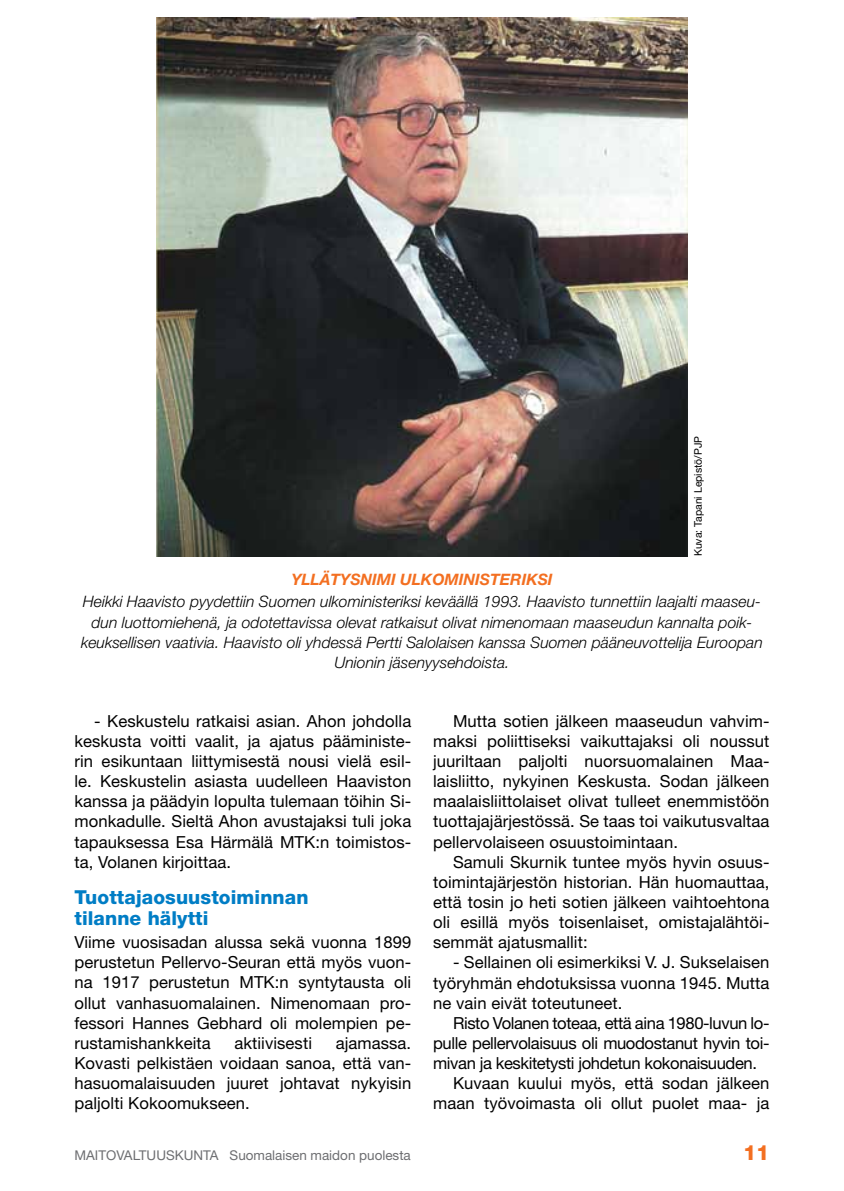
<style>
.page{position:relative;width:844px;height:1191px;background:#fff}
.page>*{position:absolute;margin:0;border:0;box-sizing:border-box;transform-origin:0 0}
.t1{font:800 21px "Helvetica Neue";color:#f36f21}
.t2{font:800 19.25px/20.1px "Helvetica Neue";letter-spacing:.005em;color:#007dc5}
.t3{font:16.62px/20.1px "Helvetica Neue";letter-spacing:.005em;color:#000;text-align:justify}
.t4{font:16.62px "Helvetica Neue";letter-spacing:-.025em;color:#000}
.t5{font:italic 300 15.75px/20.1px "Helvetica Neue";color:#000;text-align:center}
.t6{font:italic 700 15.75px "Helvetica Neue";color:#f36f21}
.t7{font:13.47px "Helvetica Neue";color:#6d6e71}
.t8{font:10.5px "Helvetica Neue";color:#000}
</style>
<div class="page">
<img style="left:157px;top:18px;width:530px;height:539px">
<p class="t8" style="left:691px;top:556px;width:122px;rotate:-90deg">Kuva: Tapani Lepistö/PJP</p>
<p class="t6" style="left:291px;top:569px;width:262px">YLLÄTYSNIMI ULKOMINISTERIKSI</p>
<p class="t5" style="left:81px;top:591px;width:683px">Heikki Haavisto pyydettiin Suomen ulkoministeriksi keväällä 1993. Haavisto tunnettiin laajalti maaseu&shy;dun luottomiehenä, ja odotettavissa olevat ratkaisut olivat nimenomaan maaseudun kannalta poik&shy;keuksellisen vaativia. Haavisto oli yhdessä Pertti Salolaisen kanssa Suomen pääneuvottelija Euroopan Unionin jäsenyysehdoista.</p>
<p class="t3" style="left:74px;top:710px;width:338px;text-indent:20px">- Keskustelu ratkaisi asian. Ahon johdolla keskusta voitti vaalit, ja ajatus pääministe&shy;rin esikuntaan liittymisestä nousi vielä esil&shy;le. Keskustelin asiasta uudelleen Haaviston kanssa ja päädyin lopulta tulemaan töihin Si&shy;monkadulle. Sieltä Ahon avustajaksi tuli joka tapauksessa Esa Härmälä MTK:n toimistos&shy;ta, Volanen kirjoittaa.</p>
<p class="t2" style="left:74px;top:887px;width:235px">Tuottajaosuustoiminnan tilanne hälytti</p>
<p class="t3" style="left:74px;top:932px;width:338px">Viime vuosisadan alussa sekä vuonna 1899 perustetun Pellervo-Seuran että myös vuon&shy;na 1917 perustetun MTK:n syntytausta oli ollut vanhasuomalainen. Nimenomaan pro&shy;fessori Hannes Gebhard oli molempien pe&shy;rustamishankkeita</p>
<p class="t3" style="left:74px;top:1032px;width:338px;text-indent:261px">ajamassa.<br>Kovasti pelkistäen voidaan sanoa, että van&shy;hasuomalaisuuden juuret johtavat nykyisin paljolti Kokoomukseen.</p>
<p class="t3" style="left:234px;top:1032px;width:79px">aktiivisesti</p>
<p class="t3" style="left:433px;top:710px;width:338px;text-indent:20px">Mutta sotien jälkeen maaseudun vahvim&shy;maksi poliittiseksi vaikuttajaksi oli noussut juuriltaan paljolti nuorsuomalainen Maa&shy;laisliitto, nykyinen Keskusta. Sodan jälkeen maalaisliittolaiset olivat tulleet enemmistöön tuottajajärjestössä. Se taas toi vaikutusvaltaa pellervolaiseen osuustoimintaan.</p>
<p class="t3" style="left:433px;top:851px;width:338px;text-indent:20px">Samuli Skurnik tuntee myös hyvin osuus&shy;toimintajärjestön historian. Hän huomauttaa, että tosin jo heti sotien jälkeen vaihtoehtona oli esillä myös toisenlaiset, omistajalähtöi&shy;semmät ajatusmallit:</p>
<p class="t3" style="left:433px;top:952px;width:338px;text-indent:20px">- Sellainen oli esimerkiksi V. J. Sukselaisen työryhmän ehdotuksissa vuonna 1945. Mutta ne vain eivät toteutuneet.</p>
<p class="t4" style="left:453px;top:1013px;width:318px">Risto Volanen toteaa, että aina 1980-luvun lo-</p>
<p class="t4" style="left:433px;top:1033px;width:338px">pulle pellervolaisuus oli muodostanut hyvin toi-</p>
<p class="t4" style="left:433px;top:1053px;width:325px">mivan ja keskitetysti johdetun kokonaisuuden.</p>
<p class="t3" style="left:453px;top:1073px;width:318px">Kuvaan kuului myös, että sodan jälkeen</p>
<p class="t3" style="left:433px;top:1093px;width:338px">maan työvoimasta oli ollut puolet maa- ja</p>
<p class="t7" style="left:74px;top:1146px;width:338px">MAITOVALTUUSKUNTA Suomalaisen maidon puolesta</p>
<p class="t1" style="left:742px;top:1140px;width:28px">11</p>
</div>
